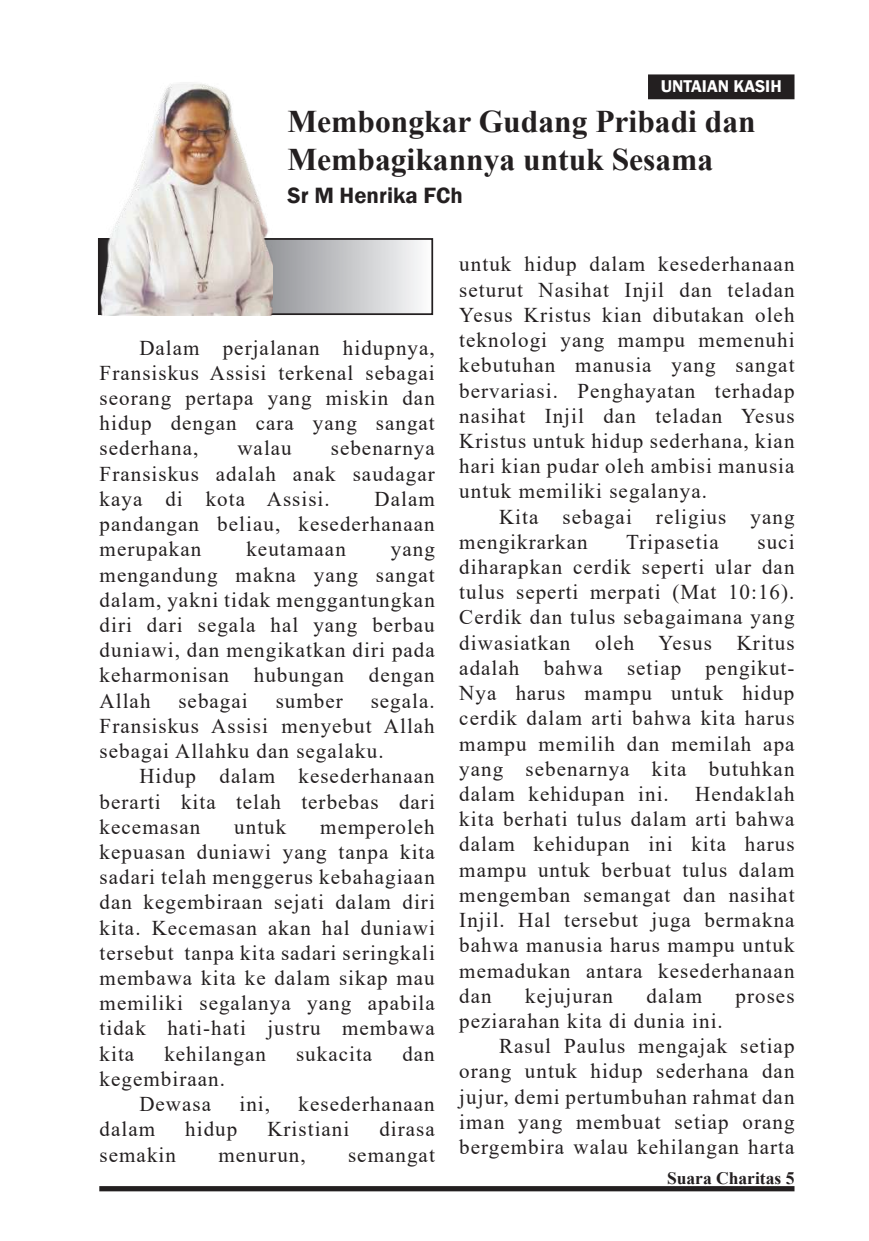
<style>
.page{position:relative;width:869px;height:1241px;background:#fff}
.page>*{position:absolute;margin:0;border:0;box-sizing:border-box;transform-origin:0 0}
.t1{font:700 31.5px/37.8px "Times New Roman";color:#231f20}
.t2{font:600 22.75px "Franklin Gothic";color:#231f20}
.t3{font:21px/25.2px "Times New Roman";letter-spacing:.05em;color:#231f20;text-align:justify}
.t4{font:700 17.5px "Times New Roman";color:#231f20}
.t5{font:600 17.5px "Franklin Gothic";color:#fff}
</style>
<div class="page">
<div style="left:648px;top:75px;width:145px;height:23px;background:#231f20"></div>
<div style="left:647px;top:74px;width:147px;height:25px;border:2px solid #231f20"></div>
<svg style="left:99px;top:1186px;width:695px;height:5px;background:#272324"></svg>
<svg style="left:272px;top:241px;width:147px;height:71px;background:#c4c5c8"></svg>
<div style="left:98px;top:238px;width:335px;height:77px;border:2px solid #231f20"></div>
<img style="left:100px;top:82px;width:172px;height:233px">
<p class="t5" style="left:660px;top:76px;width:122px">UNTAIAN KASIH</p>
<h1 class="t1" style="left:287px;top:101px;width:469px">Membongkar Gudang Pribadi dan<br>Membagikannya untuk Sesama</h1>
<p class="t2" style="left:287px;top:182px;width:176px">Sr M Henrika FCh</p>
<p class="t3" style="left:100px;top:334px;width:336px;text-indent:40px">Dalam perjalanan hidupnya, Fransiskus Assisi terkenal sebagai seorang pertapa yang miskin dan hidup dengan cara yang sangat sederhana,</p>
<p class="t3" style="left:100px;top:435px;width:336px;text-indent:231px">sebenarnya Fransiskus adalah anak saudagar kaya di kota Assisi.</p>
<p class="t3" style="left:237px;top:435px;width:56px">walau</p>
<p class="t3" style="left:100px;top:485px;width:336px;text-indent:275px">Dalam pandangan beliau, kesederhanaan merupakan</p>
<p class="t3" style="left:246px;top:536px;width:101px">keutamaan</p>
<p class="t3" style="left:100px;top:536px;width:336px;text-indent:291px">yang mengandung makna yang sangat dalam, yakni tidak menggantungkan diri dari segala hal yang berbau duniawi, dan mengikatkan diri pada keharmonisan hubungan dengan Allah</p>
<p class="t3" style="left:100px;top:687px;width:336px;text-indent:271px">segala.<br>Fransiskus Assisi menyebut Allah sebagai Allahku dan segalaku.</p>
<p class="t3" style="left:100px;top:762px;width:336px;text-indent:40px">Hidup dalam kesederhanaan berarti kita telah terbebas dari kecemasan</p>
<p class="t3" style="left:178px;top:687px;width:71px">sebagai</p>
<p class="t3" style="left:275px;top:687px;width:69px">sumber</p>
<p class="t3" style="left:100px;top:813px;width:336px;text-indent:220px">memperoleh kepuasan duniawi yang tanpa kita sadari telah menggerus kebahagiaan dan kegembiraan sejati dalam diri kita. Kecemasan akan hal duniawi tersebut tanpa kita sadari seringkali membawa kita ke dalam sikap mau memiliki segalanya yang apabila tidak hati-hati justru membawa kita</p>
<p class="t3" style="left:234px;top:813px;width:54px">untuk</p>
<p class="t3" style="left:164px;top:1040px;width:103px">kehilangan</p>
<p class="t3" style="left:296px;top:1040px;width:78px">sukacita</p>
<p class="t3" style="left:402px;top:1040px;width:34px">dan</p>
<p class="t3" style="left:139px;top:1065px;width:87px;text-indent:-40px">kegembiraan.<br>Dewasa</p>
<p class="t3" style="left:239px;top:1090px;width:32px">ini,</p>
<p class="t3" style="left:298px;top:1090px;width:138px">kesederhanaan</p>
<p class="t3" style="left:100px;top:1115px;width:57px">dalam</p>
<p class="t3" style="left:185px;top:1115px;width:54px">hidup</p>
<p class="t3" style="left:267px;top:1115px;width:83px">Kristiani</p>
<p class="t3" style="left:379px;top:1115px;width:57px">dirasa</p>
<p class="t3" style="left:100px;top:1140px;width:78px">semakin</p>
<p class="t3" style="left:218px;top:1140px;width:89px">menurun,</p>
<p class="t3" style="left:348px;top:1140px;width:88px">semangat</p>
<p class="t3" style="left:459px;top:251px;width:336px">untuk hidup dalam kesederhanaan seturut Nasihat Injil dan teladan Yesus Kristus kian dibutakan oleh teknologi yang mampu memenuhi kebutuhan manusia yang sangat bervariasi. Penghayatan terhadap nasihat Injil dan teladan Yesus Kristus untuk hidup sederhana, kian hari kian pudar oleh ambisi manusia untuk memiliki segalanya.</p>
<p class="t3" style="left:459px;top:503px;width:336px;text-indent:40px">Kita sebagai religius yang mengikrarkan</p>
<p class="t3" style="left:459px;top:528px;width:336px;text-indent:298px">suci diharapkan cerdik seperti ular dan tulus seperti merpati (Mat 10:16).<br>Cerdik dan tulus sebagaimana yang diwasiatkan oleh Yesus Kritus adalah bahwa setiap pengikut-Nya harus mampu untuk hidup cerdik dalam arti bahwa kita harus mampu memilih dan memilah apa yang sebenarnya kita butuhkan dalam kehidupan ini.</p>
<p class="t3" style="left:625px;top:528px;width:94px">Tripasetia</p>
<p class="t3" style="left:459px;top:780px;width:336px;text-indent:236px">Hendaklah kita berhati tulus dalam arti bahwa dalam kehidupan ini kita harus mampu untuk berbuat tulus dalam mengemban semangat dan nasihat Injil. Hal tersebut juga bermakna bahwa manusia harus mampu untuk memadukan antara kesederhanaan dan</p>
<p class="t3" style="left:525px;top:982px;width:89px">kejujuran</p>
<p class="t3" style="left:646px;top:982px;width:57px">dalam</p>
<p class="t3" style="left:735px;top:982px;width:60px">proses</p>
<p class="t3" style="left:459px;top:1007px;width:265px">peziarahan kita di dunia ini.</p>
<p class="t3" style="left:499px;top:1032px;width:297px">Rasul Paulus mengajak setiap</p>
<p class="t3" style="left:459px;top:1057px;width:336px">orang untuk hidup sederhana dan</p>
<p class="t3" style="left:459px;top:1083px;width:336px">jujur, demi pertumbuhan rahmat dan</p>
<p class="t3" style="left:459px;top:1108px;width:336px">iman yang membuat setiap orang</p>
<p class="t3" style="left:459px;top:1133px;width:336px">bergembira walau kehilangan harta</p>
<p class="t4" style="left:666px;top:1165px;width:129px">Suara Charitas 5</p>
</div>
